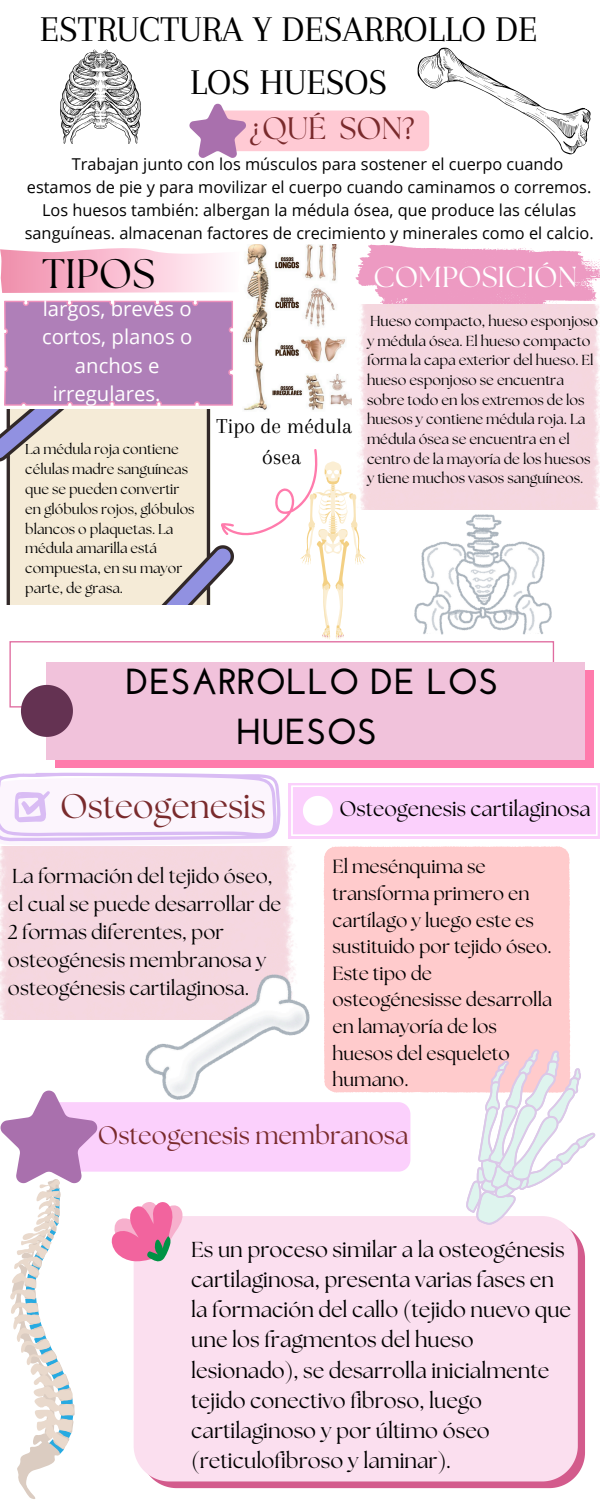
<style>
.page{position:relative;width:600px;height:1500px;background:#fff}
.page>*{position:absolute;margin:0;border:0;box-sizing:border-box;transform-origin:0 0}
.t1{font:41.2px "The Seasons";color:#000}
.t2{font:37.6px/52.5px "Arapey";color:#000;text-align:center}
.t3{font:700 36.2px/50.3px "Josefin Sans";color:#000;text-align:center}
.t4{font:34.1px "The Seasons";color:#792a2c}
.t5{font:30.9px "The Seasons";color:#792a2c}
.t6{font:28.9px "The Seasons";color:#fff}
.t7{font:25.2px "The Seasons";color:#792a2c}
.t8{font:22px/30.8px "Arapey";color:#000;text-align:center}
.t9{font:21.6px/30.2px "The Seasons";color:#000}
.t10{font:21px "The Seasons";color:#000}
.t11{font:20.3px "Open Sans";color:#fff}
.t12{font:20.1px/28.2px "The Seasons";color:#000}
.t13{font:19px/26.6px "The Seasons";color:#000}
.t14{font:16.3px "Open Sans";color:#000}
.t15{font:14.5px/19.7px "The Seasons";color:#000}
.t16{font:14.2px/19.9px "The Seasons";color:#000}
</style>
<div class="page">
<svg style="left:355px;top:244px;width:245px;height:60px"></svg>
<div style="left:358px;top:304px;width:242px;height:205px;background:#f5d7df"></div>
<svg style="left:0;top:248px;width:224px;height:45px"></svg>
<div style="left:4px;top:301px;width:229px;height:105px;background:#af7fb8"></div>
<img style="left:243px;top:244px;width:108px;height:167px">
<img style="left:0;top:409px;width:211px;height:196px">
<div style="left:9px;top:641px;width:545px;height:67px;border:1px solid #e06ca0"></div>
<div style="left:55px;top:670px;width:539px;height:98px;background:#ff7bac"></div>
<div style="left:47px;top:662px;width:538px;height:98px;background:#f1c2db"></div>
<svg style="left:21px;top:685px;width:52px;height:52px"></svg>
<div style="left:289px;top:783px;width:311px;height:55px;background:#fbd0fc"></div>
<svg style="left:291px;top:785px;width:307px;height:51px"></svg>
<svg style="left:0;top:773px;width:281px;height:69px"></svg>
<div style="left:324px;top:846px;width:246px;height:247px;background:#ffcbcc"></div>
<svg style="left:410px;top:1237px;width:175px;height:251px;fill:#d35b8c"></svg>
<div style="left:410px;top:1216px;width:168px;height:265px;background:#fbdfef"></div>
<img style="left:146px;top:975px;width:163px;height:116px">
<svg style="left:211px;top:448px;width:155px;height:192px"></svg>
<svg style="left:60px;top:50px;width:81px;height:94px"></svg>
<svg style="left:189px;top:47px;width:402px;height:111px"></svg>
<svg style="left:466px;top:1049px;width:129px;height:176px"></svg>
<svg style="left:1px;top:1091px;width:409px;height:408px"></svg>
<img style="left:414px;top:514px;width:138px;height:120px">
<h1 class="t2" style="left:40px;top:3px;width:499px">ESTRUCTURA Y DESARROLLO DE<br>LOS HUESOS</h1>
<p class="t5" style="left:250px;top:114px;width:166px">¿QUÉ SON?</p>
<p class="t14" style="left:72px;top:153px;width:493px">Trabajan junto con los músculos para sostener el cuerpo cuando</p>
<p class="t14" style="left:27px;top:176px;width:566px">estamos de pie y para movilizar el cuerpo cuando caminamos o corremos.</p>
<p class="t14" style="left:42px;top:198px;width:536px">Los huesos también: albergan la médula ósea, que produce las células</p>
<p class="t14" style="left:25px;top:221px;width:570px">sanguíneas. almacenan factores de crecimiento y minerales como el calcio.</p>
<h4 class="t6" style="left:373px;top:264px;width:205px">COMPOSICIÓN</h4>
<h6 class="t1" style="left:42px;top:255px;width:114px">TIPOS</h6>
<p class="t11" style="left:43px;top:294px;width:150px">largos, breves o</p>
<p class="t11" style="left:42px;top:323px;width:152px">cortos, planos o</p>
<p class="t11" style="left:75px;top:351px;width:86px">anchos e</p>
<p class="t11" style="left:53px;top:379px;width:109px">irregulares.</p>
<p class="t16" style="left:25px;top:440px;width:171px">La médula roja contiene células madre sanguíneas que se pueden convertir en glóbulos rojos, glóbulos blancos o plaquetas. La médula amarilla está compuesta, en su mayor parte, de grasa.</p>
<h6 class="t8" style="left:217px;top:410px;width:137px">Tipo de médula ósea</h6>
<p class="t15" style="left:367px;top:312px;width:233px">Hueso compacto, hueso esponjoso y médula ósea. El hueso compacto forma la capa exterior del hueso. El hueso esponjoso se encuentra sobre todo en los extremos de los huesos y contiene médula roja. La médula ósea se encuentra en el centro de la mayoría de los huesos y tiene muchos vasos sanguíneos.</p>
<p class="t3" style="left:126px;top:660px;width:375px">DESARROLLO DE LOS<br>HUESOS</p>
<p class="t4" style="left:60px;top:791px;width:208px">Osteogenesis</p>
<p class="t10" style="left:339px;top:800px;width:253px">Osteogenesis cartilaginosa</p>
<p class="t13" style="left:333px;top:855px;width:221px">El mesénquima se transforma primero en cartílago y luego este es sustituido por tejido óseo.<br>Este tipo de osteogénesisse desarrolla en lamayoría de los huesos del esqueleto humano.</p>
<p class="t7" style="left:98px;top:1123px;width:312px">Osteogenesis membranosa</p>
<p class="t12" style="left:8px;top:863px;width:275px">La formación del tejido óseo, el cual se puede desarrollar de<br>2 formas diferentes, por osteogénesis membranosa y osteogénesis cartilaginosa.</p>
<p class="t9" style="left:191px;top:1236px;width:381px">Es un proceso similar a la osteogénesis cartilaginosa, presenta varias fases en la formación del callo (tejido nuevo que une los fragmentos del hueso lesionado), se desarrolla inicialmente tejido conectivo fibroso, luego cartilaginoso y por último óseo (reticulofibroso y laminar).</p>
</div>
